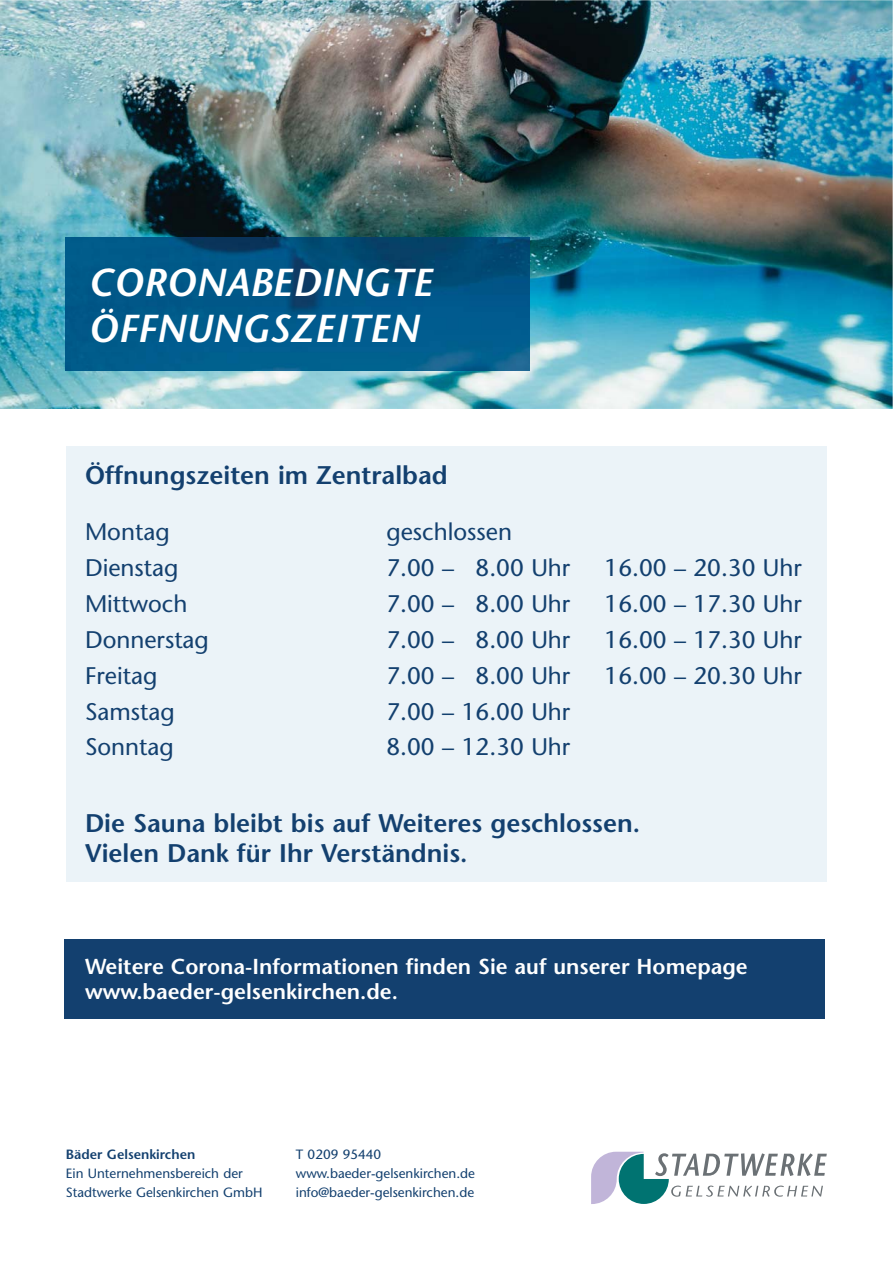
<style>
.page{position:relative;width:893px;height:1263px;background:#fff}
.page>*{position:absolute;margin:0;border:0;box-sizing:border-box;transform-origin:0 0}
.t1{font:italic 600 38.85px/46.2px "Stone Sans Std";color:#fff}
.t2{font:600 25.5px/30.6px "Stone Sans Std";color:#13406f}
.t3{font:500 24px "Stone Sans Std";color:#13406f}
.t4{font:600 21.6px/25.5px "Stone Sans Std";color:#fff}
.t5{font:500 13.35px/18.8px "Stone Sans Std";color:#13406f}
.t6{font:600 13.35px "Stone Sans Std";color:#13406f}
</style>
<div class="page">
<img style="left:0;top:0;width:893px;height:409px">
<img style="left:66px;top:238px;width:463px;height:133px">
<svg style="left:591px;top:1152px;width:236px;height:52px"></svg>
<div style="left:66px;top:446px;width:761px;height:436px;background:#ebf3f8"></div>
<div style="left:64px;top:939px;width:760px;height:80px;background:#13406f"></div>
<h1 class="t1" style="left:88px;top:259px;width:346px">CORONABEDINGTE<br>ÖFFNUNGSZEITEN</h1>
<p class="t2" style="left:85px;top:461px;width:364px">Öffnungszeiten im Zentralbad</p>
<p class="t3" style="left:85px;top:521px;width:86px">Montag</p>
<p class="t3" style="left:386px;top:521px;width:127px">geschlossen</p>
<p class="t3" style="left:85px;top:557px;width:95px">Dienstag</p>
<p class="t3" style="left:386px;top:557px;width:185px">7.00 – 8.00 Uhr</p>
<p class="t3" style="left:605px;top:557px;width:199px">16.00 – 20.30 Uhr</p>
<p class="t3" style="left:85px;top:593px;width:104px">Mittwoch</p>
<p class="t3" style="left:386px;top:593px;width:185px">7.00 – 8.00 Uhr</p>
<p class="t3" style="left:605px;top:593px;width:199px">16.00 – 17.30 Uhr</p>
<p class="t3" style="left:85px;top:629px;width:125px">Donnerstag</p>
<p class="t3" style="left:386px;top:629px;width:185px">7.00 – 8.00 Uhr</p>
<p class="t3" style="left:605px;top:629px;width:199px">16.00 – 17.30 Uhr</p>
<p class="t3" style="left:85px;top:665px;width:74px">Freitag</p>
<p class="t3" style="left:386px;top:665px;width:185px">7.00 – 8.00 Uhr</p>
<p class="t3" style="left:605px;top:665px;width:199px">16.00 – 20.30 Uhr</p>
<p class="t3" style="left:85px;top:701px;width:91px">Samstag</p>
<p class="t3" style="left:386px;top:701px;width:185px">7.00 – 16.00 Uhr</p>
<p class="t3" style="left:85px;top:737px;width:90px">Sonntag</p>
<p class="t3" style="left:386px;top:737px;width:185px">8.00 – 12.30 Uhr</p>
<p class="t2" style="left:85px;top:810px;width:557px">Die Sauna bleibt bis auf Weiteres geschlossen.<br>Vielen Dank für Ihr Verständnis.</p>
<p class="t4" style="left:85px;top:955px;width:664px">Weitere Corona-Informationen finden Sie auf unserer Homepage www.baeder-gelsenkirchen.de.</p>
<p class="t6" style="left:66px;top:1149px;width:131px">Bäder Gelsenkirchen</p>
<p class="t5" style="left:66px;top:1165px;width:198px">Ein Unternehmensbereich der<br>Stadtwerke Gelsenkirchen GmbH</p>
<p class="t5" style="left:296px;top:1146px;width:181px">T 0209 95440 www.baeder-gelsenkirchen.de info@baeder-gelsenkirchen.de</p>
</div>
